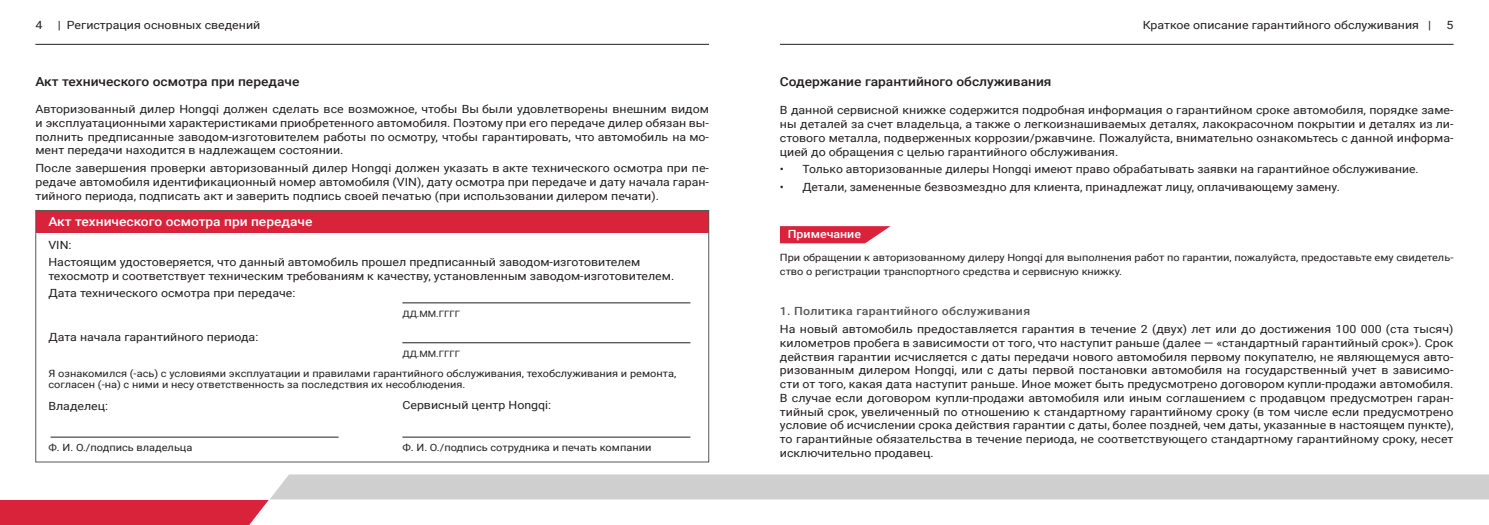
<style>
.page{position:relative;width:1489px;height:525px;background:#fff}
.page>*{position:absolute;margin:0;border:0;box-sizing:border-box;transform-origin:0 0}
.Стиль_абзаца_1{font:500 12.5px "Roboto";color:#231f20;scale:1.1 1}
.Стиль_абзаца_1-2{font:500 12.5px "Roboto";color:#fff;scale:1.1 1}
.Paragraph_Style2{font:11.25px/13.8px "Roboto";color:#231f20;text-align:justify;scale:1.1 1}
.Paragraph_Style2-2{font:11.25px "Roboto";color:#231f20;scale:1.08 1}
.Стиль_абзаца_2{font:500 11.25px "Roboto";letter-spacing:.02em;color:#595555;scale:1.1 1}
.Стиль_абзаца_1-3{font:500 11.25px "Roboto";color:#fff;scale:1.1 1}
.Paragraph_Style2-3{font:10px/13.8px "Roboto";color:#231f20;scale:1.1 1}
.Paragraph_Style2-4{font:8.75px "Roboto";color:#231f20;scale:1.1 1}
</style>
<div class="page">
<svg style="left:0;top:474px;width:1488px;height:50px"></svg>
<svg style="left:780px;top:226px;width:110px;height:17px;background:#dd3c51"></svg>
<hr style="left:35px;top:44px;width:674px;height:1px;background:#231f20">
<hr style="left:780px;top:44px;width:673px;height:1px;background:#231f20">
<hr style="left:402px;top:436px;width:288px;height:1px;background:#231f20">
<hr style="left:402px;top:302px;width:288px;height:1px;background:#231f20">
<hr style="left:402px;top:342px;width:288px;height:1px;background:#231f20">
<hr style="left:50px;top:436px;width:288px;height:1px;background:#231f20">
<div style="left:36px;top:210px;width:672px;height:23px;background:#d9233b"></div>
<div style="left:35px;top:210px;width:674px;height:252px;border:1px solid #595555"></div>
<p class="Paragraph_Style2" style="left:35px;top:18px;width:8px">4</p>
<p class="Paragraph_Style2" style="left:58px;top:18px;width:186px">| Регистрация основных сведений</p>
<p class="Paragraph_Style2" style="left:1142px;top:18px;width:264px">Краткое описание гарантийного обслуживания |</p>
<p class="Paragraph_Style2" style="left:1446px;top:18px;width:8px">5</p>
<p class="Стиль_абзаца_1" style="left:35px;top:72px;width:241px">Акт технического осмотра при передаче</p>
<p class="Paragraph_Style2" style="left:35px;top:102px;width:614px">Авторизованный дилер Hongqi должен сделать все возможное, чтобы Вы были удовлетворены внешним видом и эксплуатационными характеристиками приобретенного автомобиля. Поэтому при его передаче дилер обязан вы&shy;полнить предписанные заводом-изготовителем работы по осмотру, чтобы гарантировать, что автомобиль на мо&shy;мент передачи находится в надлежащем состоянии.</p>
<p class="Paragraph_Style2" style="left:35px;top:161px;width:614px">После завершения проверки авторизованный дилер Hongqi должен указать в акте технического осмотра при пе&shy;редаче автомобиля идентификационный номер автомобиля (VIN), дату осмотра при передаче и дату начала гаран&shy;тийного периода, подписать акт и заверить подпись своей печатью (при использовании дилером печати).</p>
<p class="Стиль_абзаца_1-2" style="left:48px;top:213px;width:241px">Акт технического осмотра при передаче</p>
<p class="Paragraph_Style2" style="left:48px;top:237px;width:22px">VIN:</p>
<p class="Paragraph_Style2" style="left:48px;top:254px;width:570px">Настоящим удостоверяется, что данный автомобиль прошел предписанный заводом-изготовителем техосмотр и соответствует техническим требованиям к качеству, установленным заводом-изготовителем.</p>
<p class="Paragraph_Style2" style="left:48px;top:286px;width:226px">Дата технического осмотра при передаче:</p>
<p class="Paragraph_Style2" style="left:48px;top:329px;width:192px">Дата начала гарантийного периода:</p>
<p class="Paragraph_Style2-3" style="left:48px;top:367px;width:572px;line-height:11.2px">Я ознакомился (-ась) с условиями эксплуатации и правилами гарантийного обслуживания, техобслуживания и ремонта, согласен (-на) с ними и несу ответственность за последствия их несоблюдения.</p>
<p class="Paragraph_Style2" style="left:48px;top:399px;width:56px">Владелец:</p>
<p class="Paragraph_Style2-3" style="left:48px;top:439px;width:132px">Ф. И. О./подпись владельца</p>
<p class="Paragraph_Style2-4" style="left:402px;top:307px;width:54px">ДД.ММ.ГГГГ</p>
<p class="Paragraph_Style2-4" style="left:402px;top:347px;width:54px">ДД.ММ.ГГГГ</p>
<p class="Paragraph_Style2" style="left:402px;top:398px;width:137px">Сервисный центр Hongqi:</p>
<p class="Paragraph_Style2-3" style="left:402px;top:439px;width:228px">Ф. И. О./подпись сотрудника и печать компании</p>
<p class="Стиль_абзаца_1" style="left:780px;top:72px;width:248px">Содержание гарантийного обслуживания</p>
<p class="Paragraph_Style2" style="left:780px;top:103px;width:614px">В данной сервисной книжке содержится подробная информация о гарантийном сроке автомобиля, порядке заме&shy;ны деталей за счет владельца, а также о легкоизнашиваемых деталях, лакокрасочном покрытии и деталях из ли&shy;стового металла, подверженных коррозии/ржавчине. Пожалуйста, внимательно ознакомьтесь с данной информа&shy;цией до обращения с целью гарантийного обслуживания.</p>
<p class="Paragraph_Style2-2" style="left:780px;top:161px;width:593px">• Только авторизованные дилеры Hongqi имеют право обрабатывать заявки на гарантийное обслуживание.</p>
<p class="Paragraph_Style2-2" style="left:780px;top:179px;width:520px">• Детали, замененные безвозмездно для клиента, принадлежат лицу, оплачивающему замену.</p>
<p class="Стиль_абзаца_1-3" style="left:787px;top:226px;width:68px">Примечание</p>
<p class="Paragraph_Style2-3" style="left:780px;top:250px;width:613px">При обращении к авторизованному дилеру Hongqi для выполнения работ по гарантии, пожалуйста, предоставьте ему свидетель&shy;ство о регистрации транспортного средства и сервисную книжку.</p>
<p class="Стиль_абзаца_2" style="left:780px;top:303px;width:229px">1. Политика гарантийного обслуживания</p>
<p class="Paragraph_Style2" style="left:780px;top:321px;width:614px">На новый автомобиль предоставляется гарантия в течение 2 (двух) лет или до достижения 100 000 (ста тысяч) километров пробега в зависимости от того, что наступит раньше (далее — «стандартный гарантийный срок»). Срок действия гарантии исчисляется с даты передачи нового автомобиля первому покупателю, не являющемуся авто&shy;ризованным дилером Hongqi, или с даты первой постановки автомобиля на государственный учет в зависимо&shy;сти от того, какая дата наступит раньше. Иное может быть предусмотрено договором купли-продажи автомобиля.<br>В случае если договором купли-продажи автомобиля или иным соглашением с продавцом предусмотрен гаран&shy;тийный срок, увеличенный по отношению к стандартному гарантийному сроку (в том числе если предусмотрено условие об исчислении срока действия гарантии с даты, более поздней, чем даты, указанные в настоящем пункте), то гарантийные обязательства в течение периода, не соответствующего стандартному гарантийному сроку, несет исключительно продавец.</p>
</div>
